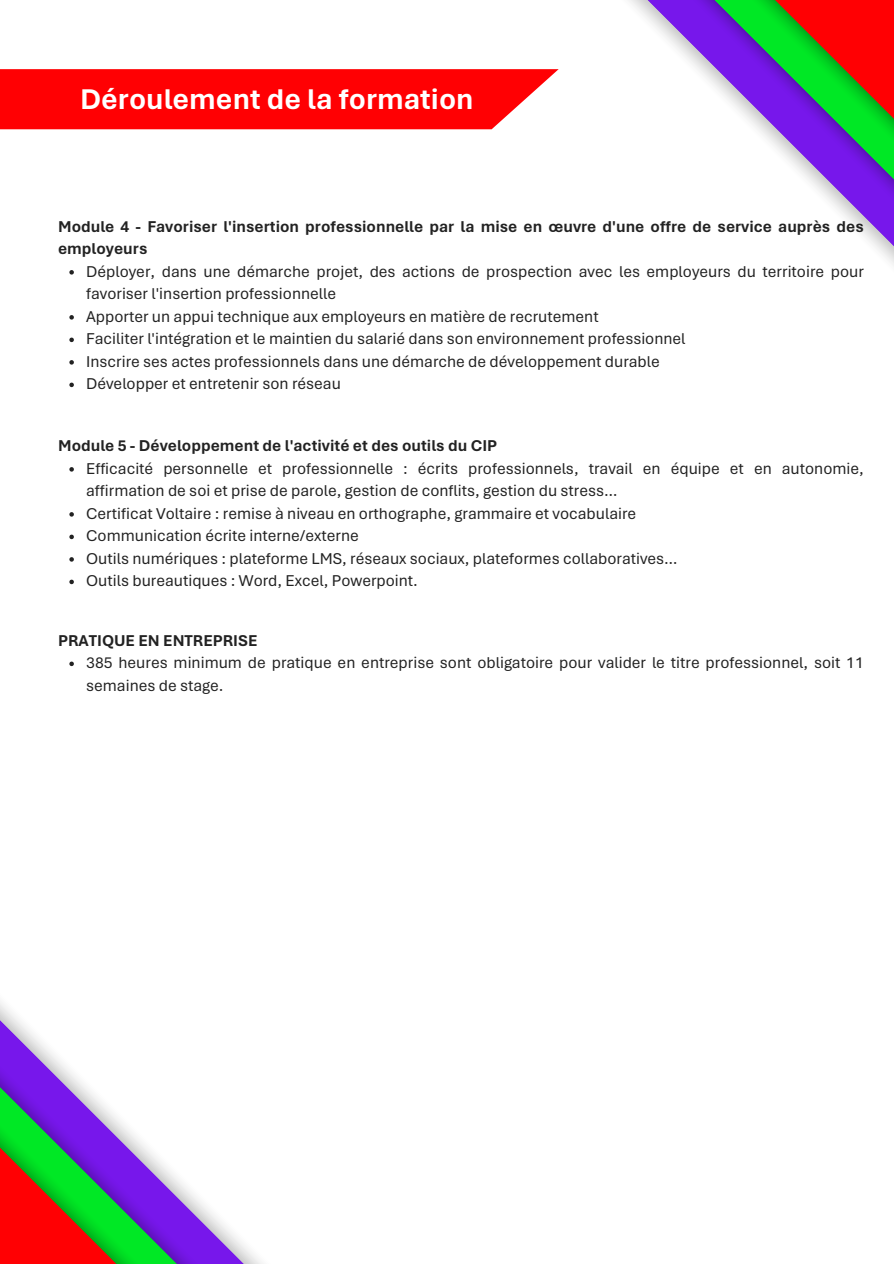
<style>
.page{position:relative;width:894px;height:1264px;background:#fff}
.page>*{position:absolute;margin:0;border:0;box-sizing:border-box;transform-origin:0 0}
.t1{font:700 30px "Aptos";color:#fff}
.t2{font:16.5px/22.5px "Aptos";color:#222}
.t3{font:700 16.5px/22.5px "Aptos";color:#222}
</style>
<div class="page">
<img style="left:558px;top:0;width:335px;height:264px">
<svg style="left:711px;top:0;width:182px;height:186px"></svg>
<img style="left:0;top:1002px;width:261px;height:261px">
<svg style="left:0;top:1077px;width:180px;height:186px"></svg>
<svg style="left:0;top:69px;width:558px;height:60px;background:#ff0f12"></svg>
<svg style="left:69px;top:270px;width:5px;height:4px"></svg>
<svg style="left:69px;top:315px;width:5px;height:4px"></svg>
<svg style="left:69px;top:337px;width:5px;height:5px"></svg>
<svg style="left:69px;top:360px;width:5px;height:4px"></svg>
<svg style="left:69px;top:382px;width:5px;height:5px"></svg>
<svg style="left:69px;top:467px;width:5px;height:4px"></svg>
<svg style="left:69px;top:512px;width:5px;height:4px"></svg>
<svg style="left:69px;top:534px;width:5px;height:5px"></svg>
<svg style="left:69px;top:557px;width:5px;height:4px"></svg>
<svg style="left:69px;top:579px;width:5px;height:5px"></svg>
<svg style="left:69px;top:661px;width:5px;height:5px"></svg>
<p class="t1" style="left:80px;top:81px;width:395px">Déroulement de la formation</p>
<p class="t3" style="left:58px;top:215px;width:807px">Module 4 - Favoriser l'insertion professionnelle par la mise en œuvre d'une offre de service auprès des employeurs</p>
<h1 class="t2" style="left:86px;top:260px;width:779px">Déployer, dans une démarche projet, des actions de prospection avec les employeurs du territoire pour favoriser l'insertion professionnelle</h1>
<h3 class="t2" style="left:86px;top:305px;width:514px">Apporter un appui technique aux employeurs en matière de recrutement</h3>
<p class="t2" style="left:86px;top:328px;width:600px">Faciliter l'intégration et le maintien du salarié dans son environnement professionnel</p>
<p class="t2" style="left:86px;top:350px;width:575px">Inscrire ses actes professionnels dans une démarche de développement durable</p>
<p class="t2" style="left:86px;top:373px;width:256px">Développer et entretenir son réseau</p>
<p class="t3" style="left:58px;top:434px;width:440px">Module 5 - Développement de l'activité et des outils du CIP</p>
<p class="t2" style="left:86px;top:457px;width:779px">Efficacité personnelle et professionnelle : écrits professionnels, travail en équipe et en autonomie, affirmation de soi et prise de parole, gestion de conflits, gestion du stress…</p>
<h3 class="t2" style="left:86px;top:502px;width:551px">Certificat Voltaire : remise à niveau en orthographe, grammaire et vocabulaire</h3>
<p class="t2" style="left:86px;top:524px;width:274px">Communication écrite interne/externe</p>
<p class="t2" style="left:86px;top:547px;width:593px">Outils numériques : plateforme LMS, réseaux sociaux, plateformes collaboratives…</p>
<p class="t2" style="left:86px;top:569px;width:333px">Outils bureautiques : Word, Excel, Powerpoint.</p>
<p class="t3" style="left:58px;top:629px;width:201px">PRATIQUE EN ENTREPRISE</p>
<p class="t2" style="left:86px;top:651px;width:779px">385 heures minimum de pratique en entreprise sont obligatoire pour valider le titre professionnel, soit 11 semaines de stage.</p>
</div>
